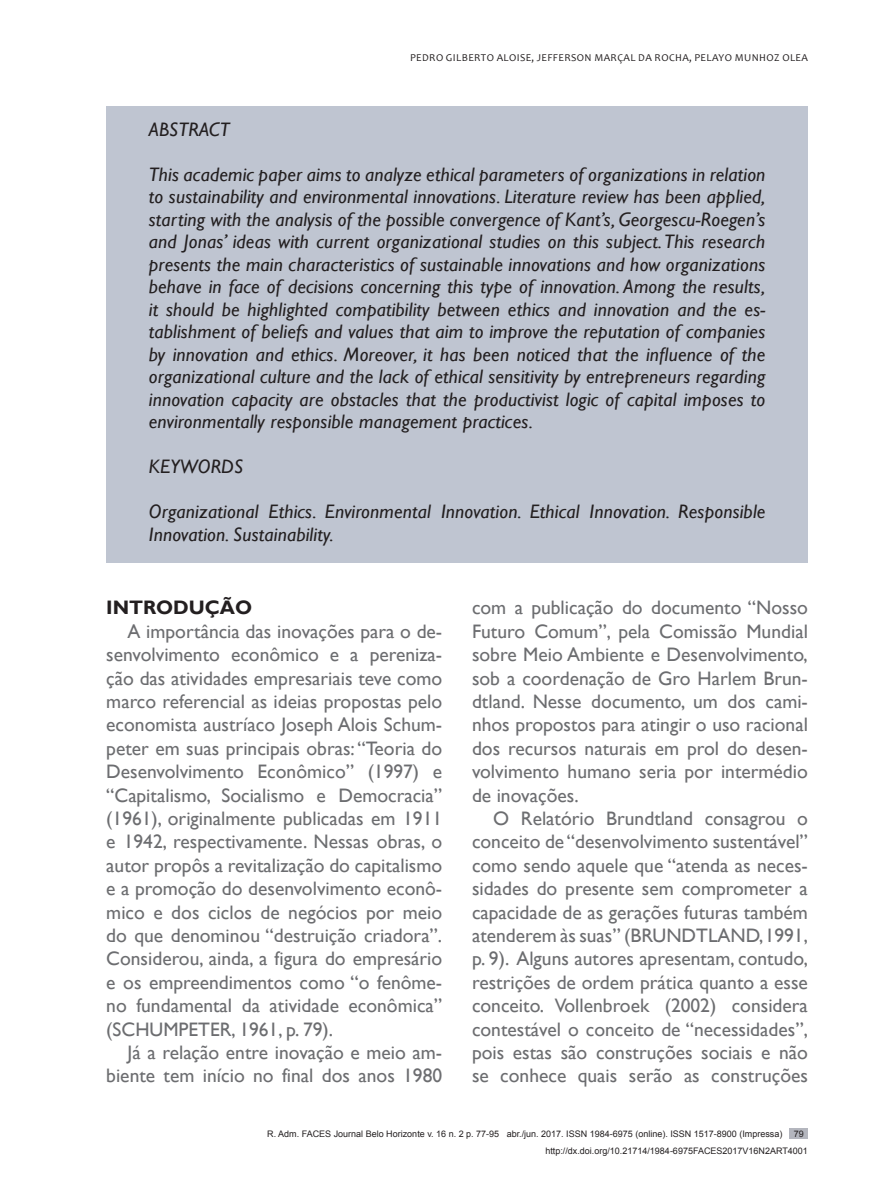
<style>
.page{position:relative;width:893px;height:1191px;background:#fff}
.page>*{position:absolute;margin:0;border:0;box-sizing:border-box;transform-origin:0 0}
.No_Spacing{font:19.5px/23.4px "Gill Sans";color:#6c6d70;text-align:justify}
._0_-_TEXTO_ABSTRACT{font:italic 19.5px/22.5px "Gill Sans";letter-spacing:.01em;color:#231f20;text-align:justify}
._0_-_INTERTIT_-_TEXT{font:700 19.5px "Gill Sans";color:#231f20}
.t1{font:10.5px "Candara";letter-spacing:.04em;color:#231f20}
.t2{font:9px/17.2px "Arial";color:#231f20}
</style>
<div class="page">
<div style="left:789px;top:1128px;width:19px;height:10px;background:#b4b6be"></div>
<div style="left:106px;top:106px;width:702px;height:456px;background:#bfc5d1"></div>
<p class="t1" style="left:410px;top:51px;width:399px">PEDRO GILBERTO ALOISE, JEFFERSON MARÇAL DA ROCHA, PELAYO MUNHOZ OLEA</p>
<p class="_0_-_TEXTO_ABSTRACT" style="left:149px;top:118px;width:82px">ABSTRACT</p>
<p class="_0_-_TEXTO_ABSTRACT" style="left:149px;top:163px;width:618px">This academic paper aims to analyze ethical parameters of organizations in relation to sustainability and environmental innovations. Literature review has been applied, starting with the analysis of the possible convergence of Kant’s, Georgescu-Roegen’s and Jonas’ ideas with current organizational studies on this subject. This research presents the main characteristics of sustainable innovations and how organizations behave in face of decisions concerning this type of innovation. Among the results, it should be highlighted compatibility between ethics and innovation and the es&shy;tablishment of beliefs and values that aim to improve the reputation of companies by innovation and ethics. Moreover, it has been noticed that the influence of the organizational culture and the lack of ethical sensitivity by entrepreneurs regarding innovation capacity are obstacles that the productivist logic of capital imposes to environmentally responsible management practices.</p>
<p class="_0_-_TEXTO_ABSTRACT" style="left:149px;top:456px;width:96px">KEYWORDS</p>
<p class="_0_-_TEXTO_ABSTRACT" style="left:149px;top:501px;width:618px">Organizational Ethics. Environmental Innovation. Ethical Innovation. Responsible<br>Innovation. Sustainability.</p>
<p class="_0_-_INTERTIT_-_TEXT" style="left:106px;top:596px;width:147px">INTRODUÇÃO</p>
<p class="No_Spacing" style="left:106px;top:620px;width:337px;text-indent:21px">A importância das inovações para o de&shy;senvolvimento econômico e a pereniza&shy;ção das atividades empresariais teve como marco referencial as ideias propostas pelo economista austríaco Joseph Alois Schum&shy;peter em suas principais obras: “Teoria do Desenvolvimento Econômico” (1997) e “Capitalismo, Socialismo e Democracia” (1961), originalmente publicadas em 1911 e 1942, respectivamente. Nessas obras, o autor propôs a revitalização do capitalismo e a promoção do desenvolvimento econô&shy;mico e dos ciclos de negócios por meio do que denominou “destruição criadora”.<br>Considerou, ainda, a figura do empresário e os empreendimentos como “o fenôme&shy;no fundamental da atividade econômica” (SCHUMPETER, 1961, p. 79).</p>
<p class="No_Spacing" style="left:106px;top:1041px;width:337px;text-align:right">Já a relação entre inovação e meio am&shy;biente tem início no final dos anos 1980</p>
<p class="No_Spacing" style="left:472px;top:596px;width:337px">com a publicação do documento “Nosso Futuro Comum”, pela Comissão Mundial sobre Meio Ambiente e Desenvolvimento, sob a coordenação de Gro Harlem Brun&shy;dtland. Nesse documento, um dos cami&shy;nhos propostos para atingir o uso racional dos recursos naturais em prol do desen&shy;volvimento humano seria por intermédio de inovações.</p>
<p class="No_Spacing" style="left:472px;top:807px;width:337px;text-indent:21px">O Relatório Brundtland consagrou o conceito de “desenvolvimento sustentável” como sendo aquele que “atenda as neces&shy;sidades do presente sem comprometer a capacidade de as gerações futuras também atenderem às suas” (BRUNDTLAND, 1991, p. 9). Alguns autores apresentam, contudo, restrições de ordem prática quanto a esse conceito. Vollenbroek (2002) considera contestável o conceito de “necessidades”, pois estas são construções sociais e não se conhece quais serão as construções</p>
<p class="t2" style="left:545px;top:1125px;width:264px;text-indent:248px">79 http://dx.doi.org/10.21714/1984-6975FACES2017V16N2ART4001</p>
<p class="t2" style="left:267px;top:1125px;width:517px">R. Adm. FACES Journal Belo Horizonte v. 16 n. 2 p. 77-95 abr./jun. 2017. ISSN 1984-6975 (online). ISSN 1517-8900 (Impressa)</p>
</div>
